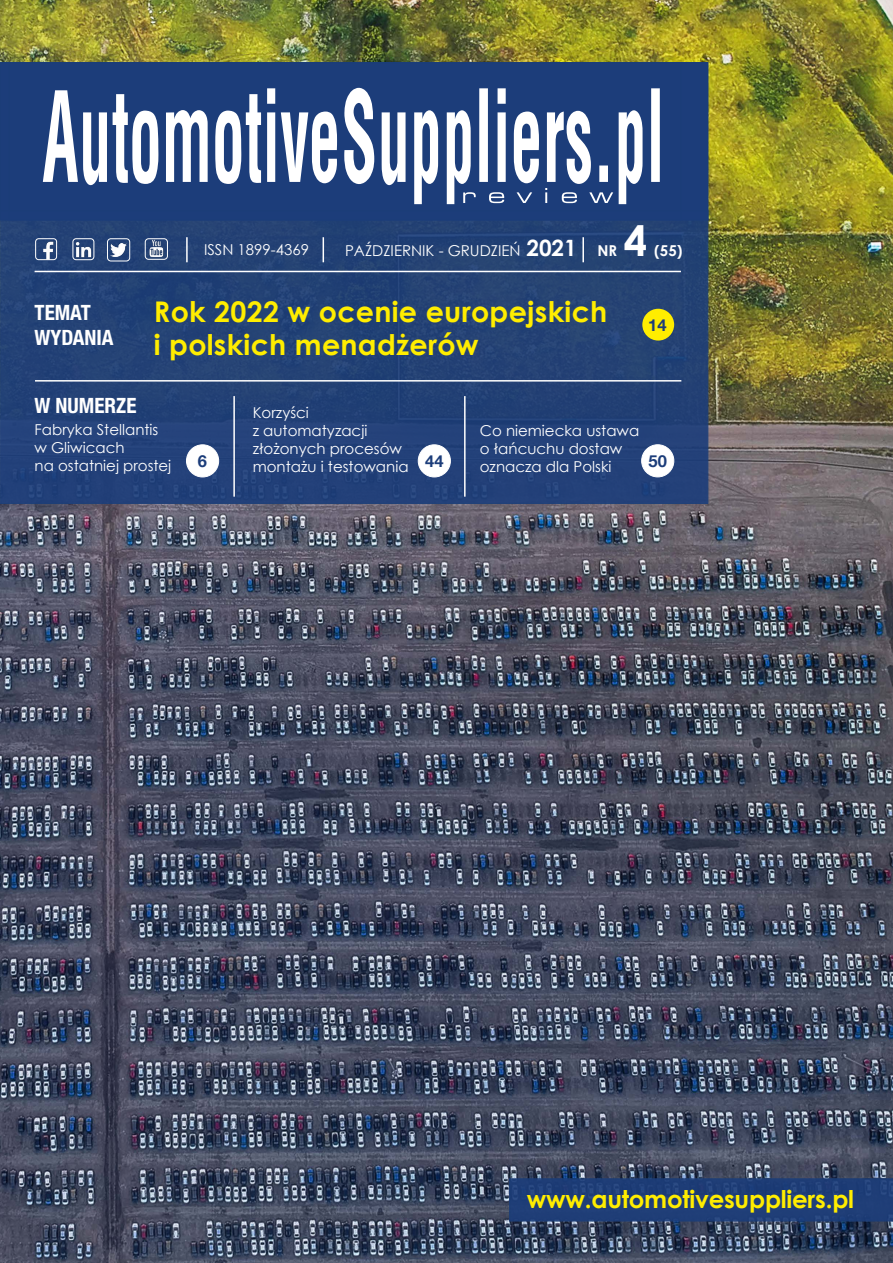
<style>
.page{position:relative;width:893px;height:1263px;background:#fff}
.page>*{position:absolute;margin:0;border:0;box-sizing:border-box;transform-origin:0 0}
.t1{font:700 42px "Century Gothic";color:#fff}
.t2{font:700 28.5px/33px "Century Gothic";letter-spacing:.01em;color:#ffed00}
.t3{font:700 24.45px "Century Gothic";letter-spacing:-.01em;color:#ffed00}
.t4{font:700 condensed 21px/25.2px "Helvetica Neue LT Com";color:#fff}
.t5{font:700 16.5px "Helvetica Neue LT Com";color:#1c3d7a}
.t6{font:15px/18px "Century Gothic";color:#fff}
.t7{font:700 15px "Century Gothic";color:#fff}
.s1{font-weight:700;font-size:22.5px}
</style>
<div class="page">
<img style="left:0;top:0;width:893px;height:1263px">
<div style="left:0;top:63px;width:708px;height:157px;background:#1c3d7a"></div>
<svg style="left:43px;top:88px;width:617px;height:116px"></svg>
<svg style="left:463px;top:188px;width:150px;height:15px"></svg>
<div style="left:0;top:210px;width:708px;height:294px;background:#234176"></div>
<hr style="left:35px;top:271px;width:646px;height:1px;background:#fff">
<hr style="left:35px;top:380px;width:646px;height:2px;background:#fff">
<hr style="left:233px;top:396px;width:2px;height:101px;background:#fff">
<svg style="left:323px;top:237px;width:1px;height:25px"></svg>
<hr style="left:186px;top:237px;width:2px;height:25px;background:#fff">
<hr style="left:582px;top:237px;width:2px;height:25px;background:#fff">
<hr style="left:464px;top:396px;width:2px;height:101px;background:#fff">
<div style="left:186px;top:445px;width:33px;height:32px;background:#fff;border-radius:50%"></div>
<div style="left:186px;top:444px;width:33px;height:33px;border:1px solid #fff;border-radius:50%"></div>
<div style="left:418px;top:445px;width:32px;height:32px;background:#fff;border-radius:50%"></div>
<div style="left:418px;top:444px;width:33px;height:33px;border:1px solid #fff;border-radius:50%"></div>
<div style="left:642px;top:445px;width:32px;height:32px;background:#fff;border-radius:50%"></div>
<div style="left:641px;top:444px;width:33px;height:33px;border:1px solid #fff;border-radius:50%"></div>
<img style="left:43px;top:241px;width:11px;height:17px">
<div style="left:35px;top:238px;width:22px;height:22px;border:1px solid #fff;border-radius:3px"></div>
<img style="left:75px;top:242px;width:17px;height:16px">
<div style="left:72px;top:238px;width:22px;height:22px;border:1px solid #fff;border-radius:3px"></div>
<img style="left:111px;top:243px;width:15px;height:13px">
<div style="left:107px;top:238px;width:23px;height:23px;border:1px solid #fff;border-radius:3px"></div>
<img style="left:149px;top:240px;width:15px;height:17px">
<div style="left:145px;top:238px;width:23px;height:22px;border:1px solid #fff;border-radius:3px"></div>
<div style="left:509px;top:1179px;width:384px;height:42px;background:#1f3e77"></div>
<div style="left:642px;top:309px;width:32px;height:32px;background:#ffed00;border-radius:50%"></div>
<h3 class="t4" style="left:35px;top:300px;width:81px">TEMAT<br>WYDANIA</h3>
<p class="t6" style="left:345px;top:241px;width:233px">PAŹDZIERNIK - GRUDZIEŃ <span class="s1">2021</span></p>
<p class="t6" style="left:204px;top:240px;width:107px">ISSN 1899-4369</p>
<p class="t7" style="left:597px;top:239px;width:21px">NR</p>
<h1 class="t1" style="left:624px;top:209px;width:25px">4</h1>
<p class="t7" style="left:654px;top:239px;width:30px">(55)</p>
<h2 class="t2" style="left:154px;top:294px;width:455px">Rok 2022 w ocenie europejskich i polskich menadżerów</h2>
<p class="t5" style="left:648px;top:314px;width:20px">14</p>
<h3 class="t4" style="left:35px;top:393px;width:103px">W NUMERZE</h3>
<p class="t6" style="left:35px;top:420px;width:138px">Fabryka Stellantis w Gliwicach<br>na ostatniej prostej</p>
<p class="t6" style="left:253px;top:403px;width:157px">Korzyści<br>z automatyzacji złożonych procesów montażu i testowania</p>
<p class="t6" style="left:480px;top:421px;width:161px">Co niemiecka ustawa o łańcuchu dostaw oznacza dla Polski</p>
<p class="t5" style="left:198px;top:450px;width:11px">6</p>
<p class="t5" style="left:425px;top:450px;width:20px">44</p>
<p class="t5" style="left:649px;top:450px;width:20px">50</p>
<h3 class="t3" style="left:527px;top:1180px;width:329px">www.automotivesuppliers.pl</h3>
</div>
